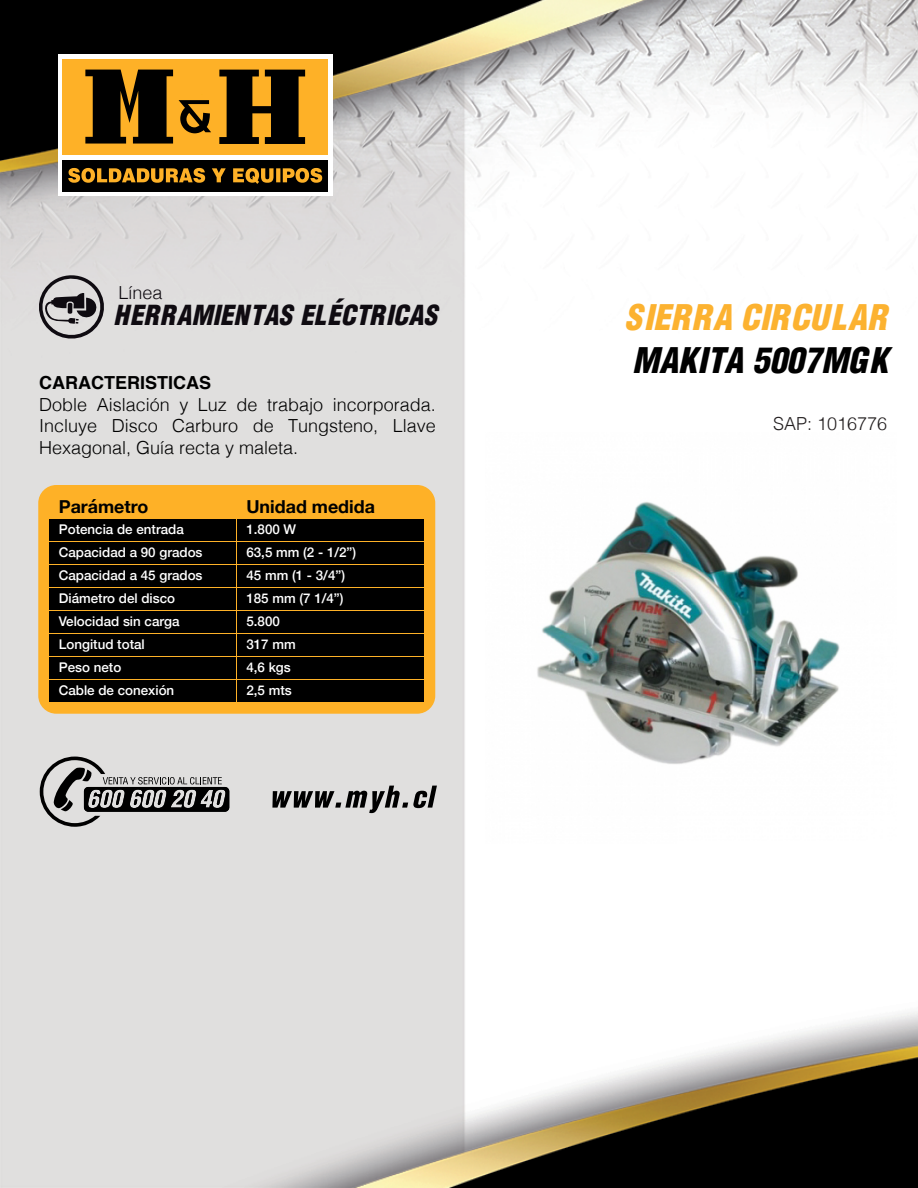
<style>
.page{position:relative;width:918px;height:1188px;background:#fff}
.page>*{position:absolute;margin:0;border:0;box-sizing:border-box;transform-origin:0 0}
.t1{font:italic 900 34.5px "Switzerland Cond";color:#fcb230}
.t2{font:italic 900 34.5px "Switzerland Cond";color:#000}
.t3{font:italic 900 27px "Switzerland Cond";color:#0f0b11}
.t4{font:300 18px/21.6px "Helvetica";color:#000;text-align:justify}
.t5{font:700 18px "Helvetica";color:#000}
.t6{font:300 18px "Helvetica";color:#231f20}
.t7{font:300 18px "Helvetica";color:#0f0b11}
.t8{font:700 17.85px "Helvetica Neue";color:#000}
.t9{font:500 13.35px "Helvetica Neue";color:#fff}
</style>
<div class="page">
<img style="left:0;top:0;width:918px;height:1188px">
<div style="left:58px;top:54px;width:274px;height:142px;background:#fff"></div>
<div style="left:62px;top:160px;width:266px;height:31px;background:#000"></div>
<svg style="left:68px;top:168px;width:254px;height:16px"></svg>
<div style="left:62px;top:59px;width:266px;height:95px;background:#feb127"></div>
<svg style="left:85px;top:70px;width:88px;height:74px"></svg>
<svg style="left:219px;top:70px;width:86px;height:74px"></svg>
<svg style="left:179px;top:100px;width:32px;height:33px"></svg>
<svg style="left:40px;top:757px;width:189px;height:70px;background:#9f9f9e"></svg>
<svg style="left:272px;top:786px;width:165px;height:27px;background:#929191"></svg>
<div style="left:38px;top:485px;width:397px;height:229px;background:#feb127;border-radius:18px"></div>
<div style="left:50px;top:520px;width:186px;height:21px;background:#000"></div>
<div style="left:238px;top:520px;width:186px;height:21px;background:#000"></div>
<div style="left:50px;top:543px;width:186px;height:21px;background:#000"></div>
<div style="left:238px;top:543px;width:186px;height:21px;background:#000"></div>
<div style="left:50px;top:566px;width:186px;height:21px;background:#000"></div>
<div style="left:238px;top:566px;width:186px;height:21px;background:#000"></div>
<div style="left:50px;top:589px;width:186px;height:21px;background:#000"></div>
<div style="left:238px;top:589px;width:186px;height:21px;background:#000"></div>
<div style="left:50px;top:612px;width:186px;height:21px;background:#000"></div>
<div style="left:238px;top:612px;width:186px;height:21px;background:#000"></div>
<div style="left:50px;top:635px;width:186px;height:21px;background:#000"></div>
<div style="left:238px;top:635px;width:186px;height:21px;background:#000"></div>
<div style="left:50px;top:658px;width:186px;height:21px;background:#000"></div>
<div style="left:238px;top:658px;width:186px;height:21px;background:#000"></div>
<div style="left:50px;top:681px;width:186px;height:21px;background:#000"></div>
<div style="left:238px;top:681px;width:186px;height:21px;background:#000"></div>
<svg style="left:34px;top:274px;width:74px;height:69px;background:#a7a5a6"></svg>
<img style="left:486px;top:432px;width:411px;height:411px">
<h3 class="t7" style="left:118px;top:278px;width:46px">Línea</h3>
<h2 class="t3" style="left:113px;top:298px;width:326px">HERRAMIENTAS ELÉCTRICAS</h2>
<h3 class="t5" style="left:39px;top:368px;width:173px">CARACTERISTICAS</h3>
<h3 class="t4" style="left:39px;top:392px;width:398px">Doble Aislación y Luz de trabajo incorporada.<br>Incluye Disco Carburo de Tungsteno, Llave Hexagonal, Guía recta y maleta.</h3>
<h3 class="t8" style="left:59px;top:493px;width:91px">Parámetro</h3>
<p class="t9" style="left:59px;top:518px;width:126px">Potencia de entrada</p>
<h3 class="t8" style="left:246px;top:493px;width:130px">Unidad medida</h3>
<p class="t9" style="left:246px;top:518px;width:51px">1.800 W</p>
<p class="t9" style="left:59px;top:541px;width:145px">Capacidad a 90 grados</p>
<p class="t9" style="left:246px;top:541px;width:111px">63,5 mm (2 - 1/2”)</p>
<p class="t9" style="left:59px;top:564px;width:145px">Capacidad a 45 grados</p>
<p class="t9" style="left:246px;top:564px;width:100px">45 mm (1 - 3/4”)</p>
<p class="t9" style="left:59px;top:587px;width:118px">Diámetro del disco</p>
<p class="t9" style="left:246px;top:587px;width:99px">185 mm (7 1/4”)</p>
<p class="t9" style="left:59px;top:610px;width:122px">Velocidad sin carga</p>
<p class="t9" style="left:246px;top:610px;width:35px">5.800</p>
<p class="t9" style="left:59px;top:633px;width:87px">Longitud total</p>
<p class="t9" style="left:246px;top:633px;width:51px">317 mm</p>
<p class="t9" style="left:59px;top:656px;width:64px">Peso neto</p>
<p class="t9" style="left:246px;top:656px;width:46px">4,6 kgs</p>
<p class="t9" style="left:59px;top:679px;width:117px">Cable de conexión</p>
<p class="t9" style="left:246px;top:679px;width:47px">2,5 mts</p>
<h1 class="t1" style="left:625px;top:296px;width:265px">SIERRA CIRCULAR</h1>
<h1 class="t2" style="left:632px;top:339px;width:257px">MAKITA 5007MGK</h1>
<h3 class="t6" style="left:773px;top:408px;width:116px">SAP: 1016776</h3>
</div>
